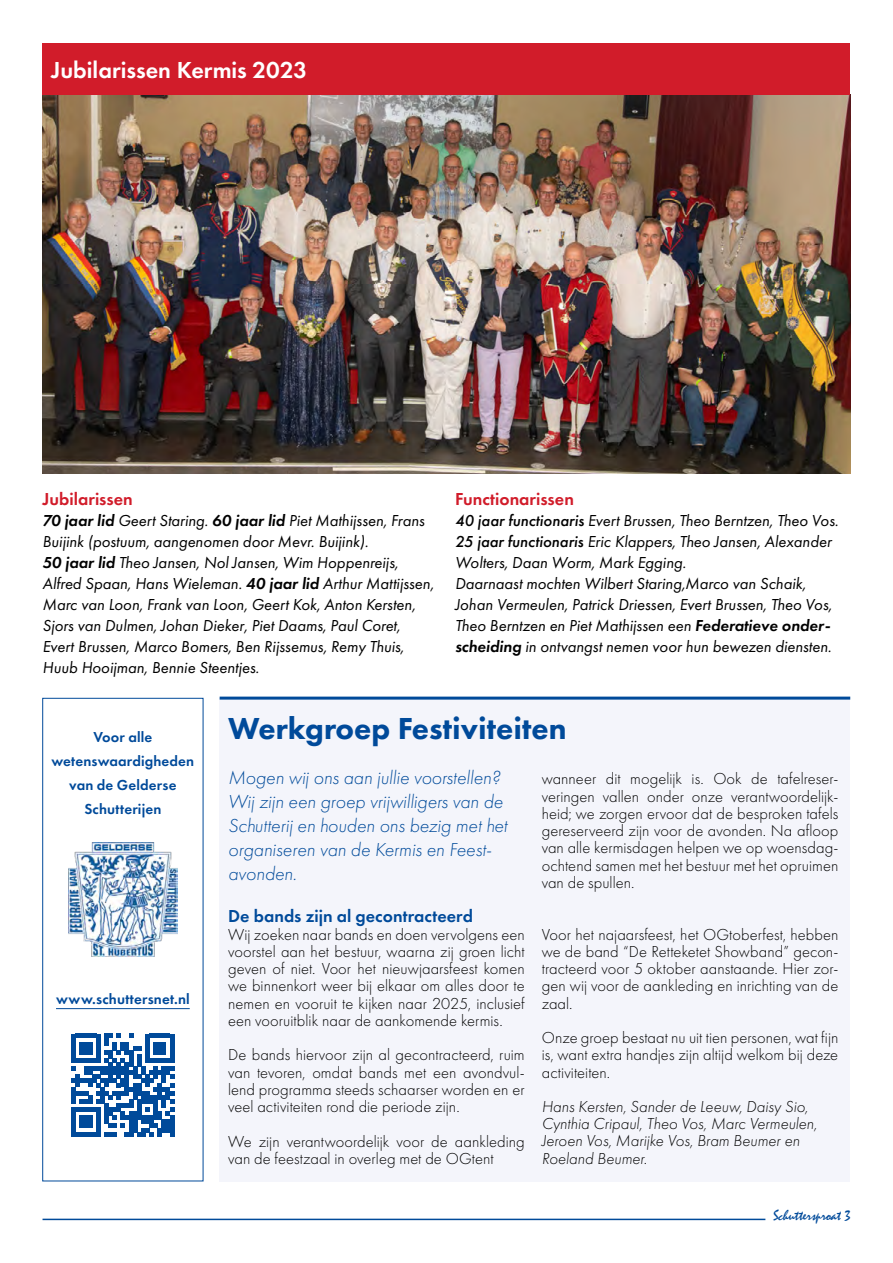
<style>
.page{position:relative;width:893px;height:1263px;background:#fff}
.page>*{position:absolute;margin:0;border:0;box-sizing:border-box;transform-origin:0 0}
.t1{font:800 31.5px "Futura PT";color:#004a9a}
.t2{font:600 24px "Futura PT";color:#fff}
.t3{font:italic 300 19.5px/24px "Futura PT";color:#004a9a}
.t4{font:600 18px "Futura PT";color:#d11c2a}
.t5{font:600 18px "Futura PT";color:#004a9a}
.t6{font:300 16.5px/17.2px "Futura PT";letter-spacing:.005em;color:#000;text-align:justify}
.t7{font:italic 16.5px/21px "Futura PT";color:#000}
.t8{font:italic 300 16.5px/17.2px "Futura PT";color:#000}
.t9{font:600 15px/24px "Futura PT";letter-spacing:.01em;color:#004a9a;text-align:center}
.t10{font:15px "Mistral";color:#004a9a}
.s1{font-weight:600}
.s2{font-weight:500}
</style>
<div class="page">
<hr style="left:43px;top:1219px;width:722px;height:1px;background:#004a9a">
<div style="left:220px;top:698px;width:630px;height:483px;background:#f4f5fb"></div>
<img style="left:43px;top:94px;width:807px;height:380px">
<div style="left:43px;top:43px;width:807px;height:51px;background:#d11c2a"></div>
<hr style="left:56px;top:1008px;width:134px;height:1px;background:#004a9a">
<img style="left:68px;top:843px;width:109px;height:113px">
<svg style="left:72px;top:1034px;width:102px;height:102px"></svg>
<hr style="left:220px;top:697px;width:630px;height:3px;background:#004a9a">
<h2 class="t2" style="left:51px;top:55px;width:258px">Jubilarissen Kermis 2023</h2>
<p class="t4" style="left:43px;top:487px;width:92px">Jubilarissen</p>
<p class="t7" style="left:43px;top:510px;width:393px"><span class="s1">70 jaar lid</span> Geert Staring. <span class="s1">60 jaar lid</span> Piet Mathijssen, Frans Buijink (postuum, aangenomen door Mevr. Buijink).<br><span class="s1">50 jaar lid</span> Theo Jansen, Nol Jansen, Wim Hoppenreijs, Alfred Spaan, Hans Wieleman. <span class="s1">40 jaar lid</span> Arthur Mattijssen, Marc van Loon, Frank van Loon, Geert Kok, Anton Kersten, Sjors van Dulmen, Johan Dieker, Piet Daams, Paul Coret, Evert Brussen, Marco Bomers, Ben Rijssemus, Remy Thuis, Huub Hooijman, Bennie Steentjes.</p>
<p class="t4" style="left:455px;top:487px;width:121px">Functionarissen</p>
<p class="t7" style="left:455px;top:510px;width:385px"><span class="s2">40 jaar functionaris</span> Evert Brussen, Theo Berntzen, Theo Vos.<br><span class="s2">25 jaar functionaris</span> Eric Klappers, Theo Jansen, Alexander Wolters, Daan Worm, Mark Egging.<br>Daarnaast mochten Wilbert Staring,Marco van Schaik, Johan Vermeulen, Patrick Driessen, Evert Brussen, Theo Vos, Theo Berntzen en Piet Mathijssen een <span class="s1">Federatieve onder&shy;scheiding</span> in ontvangst nemen voor hun bewezen diensten.</p>
<p class="t9" style="left:51px;top:725px;width:144px">Voor alle wetenswaardigheden van de Gelderse<br>Schutterijen</p>
<p class="t9" style="left:56px;top:987px;width:135px">www.schuttersnet.nl</p>
<h1 class="t1" style="left:228px;top:709px;width:340px">Werkgroep Festiviteiten</h1>
<p class="t3" style="left:228px;top:766px;width:281px">Mogen wij ons aan jullie voorstellen?<br>Wij zijn een groep vrijwilligers van de<br>Schutterij en houden ons bezig met het organiseren van de Kermis en Feest&shy;avonden.</p>
<p class="t5" style="left:228px;top:905px;width:246px">De bands zijn al gecontracteerd</p>
<p class="t6" style="left:228px;top:926px;width:298px">Wij zoeken naar bands en doen vervolgens een voorstel aan het bestuur, waarna zij groen licht geven of niet. Voor het nieuwjaarsfeest komen we binnenkort weer bij elkaar om alles door te nemen en vooruit te kijken naar 2025, inclusief een vooruitblik naar de aankomende kermis.</p>
<p class="t6" style="left:228px;top:1046px;width:298px">De bands hiervoor zijn al gecontracteerd, ruim van tevoren, omdat bands met een avondvul&shy;lend programma steeds schaarser worden en er veel activiteiten rond die periode zijn.</p>
<p class="t6" style="left:228px;top:1132px;width:298px">We zijn verantwoordelijk voor de aankleding van de feestzaal in overleg met de OGtent</p>
<p class="t6" style="left:542px;top:770px;width:298px">wanneer dit mogelijk is. Ook de tafelreser&shy;veringen vallen onder onze verantwoordelijk&shy;heid; we zorgen ervoor dat de besproken tafels gereserveerd zijn voor de avonden. Na afloop van alle kermisdagen helpen we op woensdag&shy;ochtend samen met het bestuur met het opruimen van de spullen.</p>
<p class="t6" style="left:542px;top:925px;width:298px">Voor het najaarsfeest, het OGtoberfest, hebben we de band “De Retteketet Showband” gecon&shy;tracteerd voor 5 oktober aanstaande. Hier zor&shy;gen wij voor de aankleding en inrichting van de zaal.</p>
<p class="t6" style="left:542px;top:1029px;width:298px">Onze groep bestaat nu uit tien personen, wat fijn is, want extra handjes zijn altijd welkom bij deze activiteiten.</p>
<p class="t8" style="left:542px;top:1098px;width:277px">Hans Kersten, Sander de Leeuw, Daisy Sio, Cynthia Cripaul, Theo Vos, Marc Vermeulen, Jeroen Vos, Marijke Vos, Bram Beumer en Roeland Beumer.</p>
<p class="t10" style="left:773px;top:1207px;width:79px">Schuttersproat 3</p>
</div>
